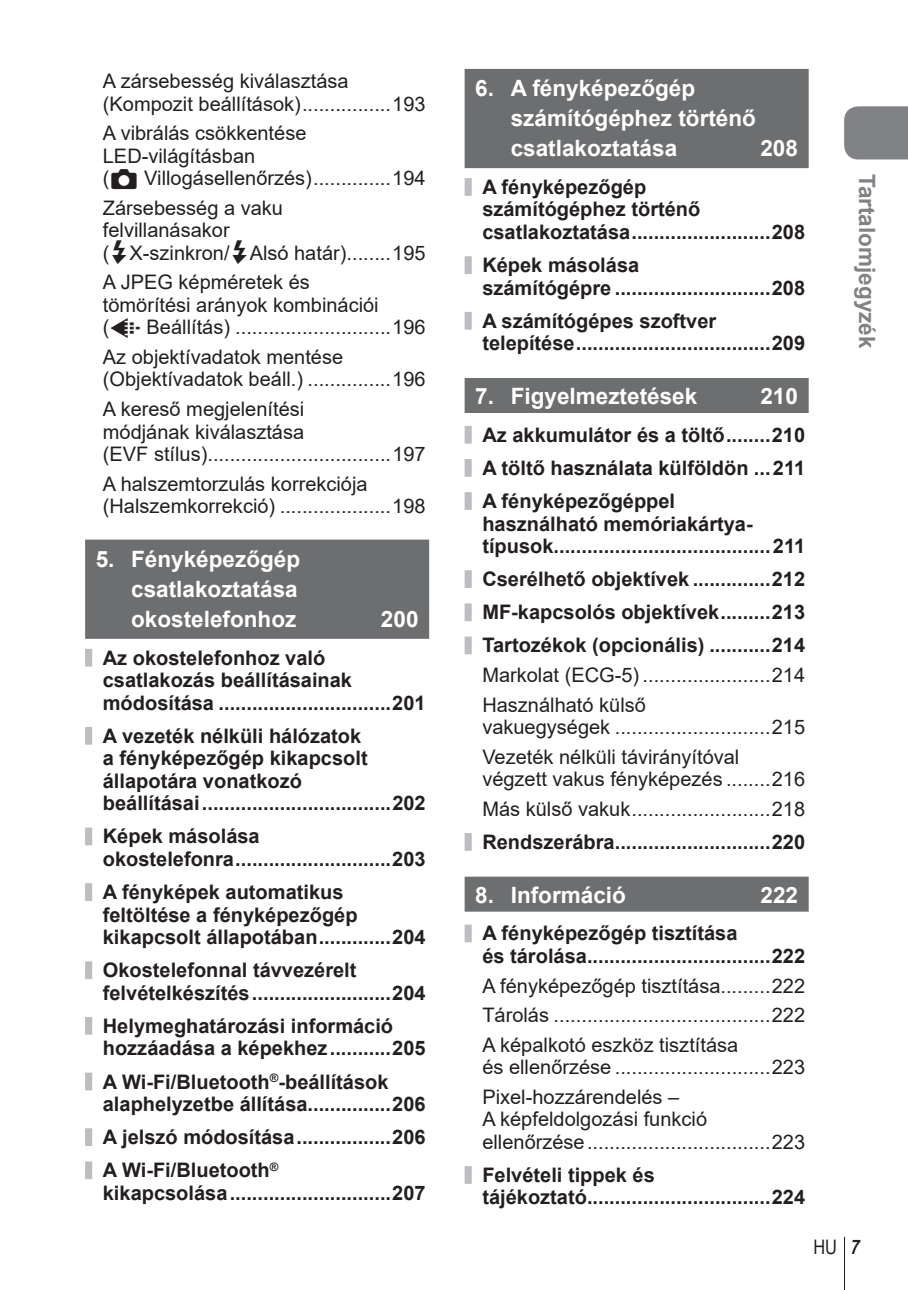
<style>
.page{position:relative;width:908px;height:1290px;background:#fff}
.page>*{position:absolute;margin:0;border:0;box-sizing:border-box;transform-origin:0 0}
.t1{font:700 22.5px/30px "Arial";color:#fff;text-align:justify}
.t2{font:700 22.5px "Arial";color:#808285}
.t3{font:700 20px/22.5px "Arial";color:#231f20}
.t4{font:20px/22.5px "Arial";color:#231f20}
.t5{font:20px "Arial Narrow";color:#231f20}
.s1{font-family:"Olympus 3"}
.s2{font-family:"Olympus 1"}
.s3{font-family:"Olympus 2"}
.s4{font-weight:700;font-style:italic}
</style>
<div class="page">
<hr style="left:843px;top:1237px;width:1px;height:53px;background:#231f20">
<div style="left:844px;top:106px;width:63px;height:53px;background:#808285"></div>
<div style="left:85px;top:540px;width:344px;height:99px;background:#6d6e70"></div>
<div style="left:85px;top:649px;width:7px;height:17px;background:#bbbdc0"></div>
<div style="left:85px;top:727px;width:7px;height:18px;background:#bbbdc0"></div>
<div style="left:85px;top:827px;width:7px;height:18px;background:#bbbdc0"></div>
<div style="left:85px;top:883px;width:7px;height:18px;background:#bbbdc0"></div>
<div style="left:85px;top:961px;width:7px;height:18px;background:#bbbdc0"></div>
<div style="left:85px;top:1017px;width:7px;height:18px;background:#bbbdc0"></div>
<div style="left:85px;top:1072px;width:7px;height:18px;background:#bbbdc0"></div>
<div style="left:85px;top:1128px;width:7px;height:18px;background:#bbbdc0"></div>
<div style="left:85px;top:1161px;width:7px;height:18px;background:#bbbdc0"></div>
<div style="left:464px;top:69px;width:344px;height:99px;background:#6d6e70"></div>
<div style="left:464px;top:178px;width:7px;height:18px;background:#bbbdc0"></div>
<div style="left:464px;top:256px;width:7px;height:18px;background:#bbbdc0"></div>
<div style="left:464px;top:312px;width:7px;height:18px;background:#bbbdc0"></div>
<div style="left:464px;top:378px;width:344px;height:35px;background:#6d6e70"></div>
<div style="left:464px;top:426px;width:7px;height:18px;background:#bbbdc0"></div>
<div style="left:464px;top:459px;width:7px;height:18px;background:#bbbdc0"></div>
<div style="left:464px;top:492px;width:7px;height:18px;background:#bbbdc0"></div>
<div style="left:464px;top:570px;width:7px;height:18px;background:#bbbdc0"></div>
<div style="left:464px;top:603px;width:7px;height:18px;background:#bbbdc0"></div>
<div style="left:464px;top:636px;width:7px;height:18px;background:#bbbdc0"></div>
<div style="left:464px;top:833px;width:7px;height:18px;background:#bbbdc0"></div>
<div style="left:464px;top:877px;width:344px;height:35px;background:#6d6e70"></div>
<div style="left:464px;top:924px;width:7px;height:18px;background:#bbbdc0"></div>
<div style="left:464px;top:1166px;width:7px;height:18px;background:#bbbdc0"></div>
<p class="t4" style="left:103px;top:70px;width:324px">A zársebesség kiválasztása (Kompozit beállítások) ................193</p>
<p class="t4" style="left:103px;top:122px;width:324px">A vibrálás csökkentése<br>LED-világításban<br>(<span class="s1">K</span> Villogásellenőrzés) ..............194</p>
<p class="t4" style="left:103px;top:197px;width:324px">Zársebesség a vaku<br>felvillanásakor<br>(<span class="s2">#</span>X-szinkron/<span class="s2">#</span>Alsó határ) ........195</p>
<p class="t4" style="left:103px;top:271px;width:324px">A JPEG képméretek és<br>tömörítési arányok kombinációi<br>(<span class="s3">K</span> Beállítás) ............................196</p>
<p class="t4" style="left:103px;top:346px;width:324px">Az objektívadatok mentése (Objektívadatok beáll.) ...............196</p>
<p class="t4" style="left:103px;top:398px;width:324px">A kereső megjelenítési<br>módjának kiválasztása<br>(EVF stílus) .................................197</p>
<p class="t4" style="left:103px;top:472px;width:324px">A halszemtorzulás korrekciója (Halszemkorrekció) ....................198</p>
<p class="t1" style="left:131px;top:544px;width:170px;text-indent:-35px">5. Fényképezőgép csatlakoztatása okostelefonhoz</p>
<p class="t1" style="left:381px;top:604px;width:39px">200</p>
<p class="t3" style="left:103px;top:646px;width:324px">Az okostelefonhoz való csatlakozás beállításainak módosítása ...............................201</p>
<p class="t3" style="left:103px;top:724px;width:324px">A vezeték nélküli hálózatok<br>a fényképezőgép kikapcsolt állapotára vonatkozó<br>beállításai ..................................202</p>
<p class="t3" style="left:103px;top:825px;width:324px">Képek másolása<br>okostelefonra ............................203</p>
<p class="t3" style="left:103px;top:881px;width:324px">A fényképek automatikus feltöltése a fényképezőgép kikapcsolt állapotában .............204</p>
<p class="t3" style="left:103px;top:959px;width:324px">Okostelefonnal távvezérelt felvételkészítés .........................204</p>
<p class="t3" style="left:103px;top:1014px;width:324px">Helymeghatározási információ hozzáadása a képekhez ...........205</p>
<p class="t3" style="left:103px;top:1070px;width:324px">A Wi-Fi/Bluetooth<sup>®</sup>-beállítások alaphelyzetbe állítása ...............206</p>
<p class="t3" style="left:103px;top:1120px;width:324px;line-height:33.2px">A jelszó módosítása .................206<br>A Wi-Fi/Bluetooth<sup>®</sup></p>
<p class="t3" style="left:103px;top:1181px;width:324px">kikapcsolása .............................207</p>
<p class="t1" style="left:510px;top:74px;width:247px;text-align:left;text-indent:-35px">6. A fényképezőgép számítógéphez történő csatlakoztatása</p>
<p class="t1" style="left:760px;top:134px;width:39px">208</p>
<p class="t3" style="left:482px;top:176px;width:324px">A fényképezőgép<br>számítógéphez történő csatlakoztatása .........................208</p>
<p class="t3" style="left:482px;top:254px;width:324px">Képek másolása<br>számítógépre ............................208</p>
<p class="t3" style="left:482px;top:309px;width:324px">A számítógépes szoftver telepítése ...................................209</p>
<p class="t1" style="left:475px;top:381px;width:223px">7. Figyelmeztetések</p>
<p class="t1" style="left:760px;top:381px;width:39px">210</p>
<p class="t3" style="left:482px;top:418px;width:324px;line-height:33.2px;text-align:justify">Az akkumulátor és a töltő ........210<br>A töltő használata külföldön ...211<br>A fényképezőgéppel</p>
<p class="t3" style="left:482px;top:512px;width:324px">használható memóriakártya&shy;típusok .......................................211</p>
<p class="t3" style="left:482px;top:562px;width:324px;line-height:33.2px;text-align:justify">Cserélhető objektívek ..............212<br>MF-kapcsolós objektívek .........213<br>Tartozékok (opcionális) ...........214</p>
<p class="t4" style="left:482px;top:660px;width:324px;line-height:29.5px">Markolat (ECG-5) .......................214<br>Használható külső</p>
<p class="t4" style="left:482px;top:712px;width:324px;line-height:29.5px">vakuegységek ............................215<br>Vezeték nélküli távirányítóval</p>
<p class="t4" style="left:482px;top:764px;width:324px;line-height:29.5px">végzett vakus fényképezés ........216<br>Más külső vakuk .........................218</p>
<p class="t3" style="left:482px;top:831px;width:324px">Rendszerábra ............................220</p>
<p class="t1" style="left:475px;top:880px;width:152px">8. Információ</p>
<p class="t1" style="left:760px;top:880px;width:39px">222</p>
<p class="t3" style="left:482px;top:922px;width:324px">A fényképezőgép tisztítása<br>és tárolása .................................222</p>
<p class="t4" style="left:482px;top:971px;width:324px;line-height:29.5px;text-align:justify">A fényképezőgép tisztítása.........222<br>Tárolás .......................................222<br>A képalkotó eszköz tisztítása</p>
<p class="t4" style="left:482px;top:1052px;width:324px;line-height:29.5px">és ellenőrzése ............................223<br>Pixel-hozzárendelés –</p>
<p class="t4" style="left:482px;top:1108px;width:324px">A képfeldolgozási funkció ellenőrzése .................................223</p>
<p class="t3" style="left:482px;top:1164px;width:324px">Felvételi tippek és<br>tájékoztató .................................224</p>
<p class="t2" style="left:879px;top:174px;width:176px;rotate:90deg">Tartalomjegyzék</p>
<p class="t5" style="left:813px;top:1235px;width:51px">HU <span class="s4">7</span></p>
</div>
